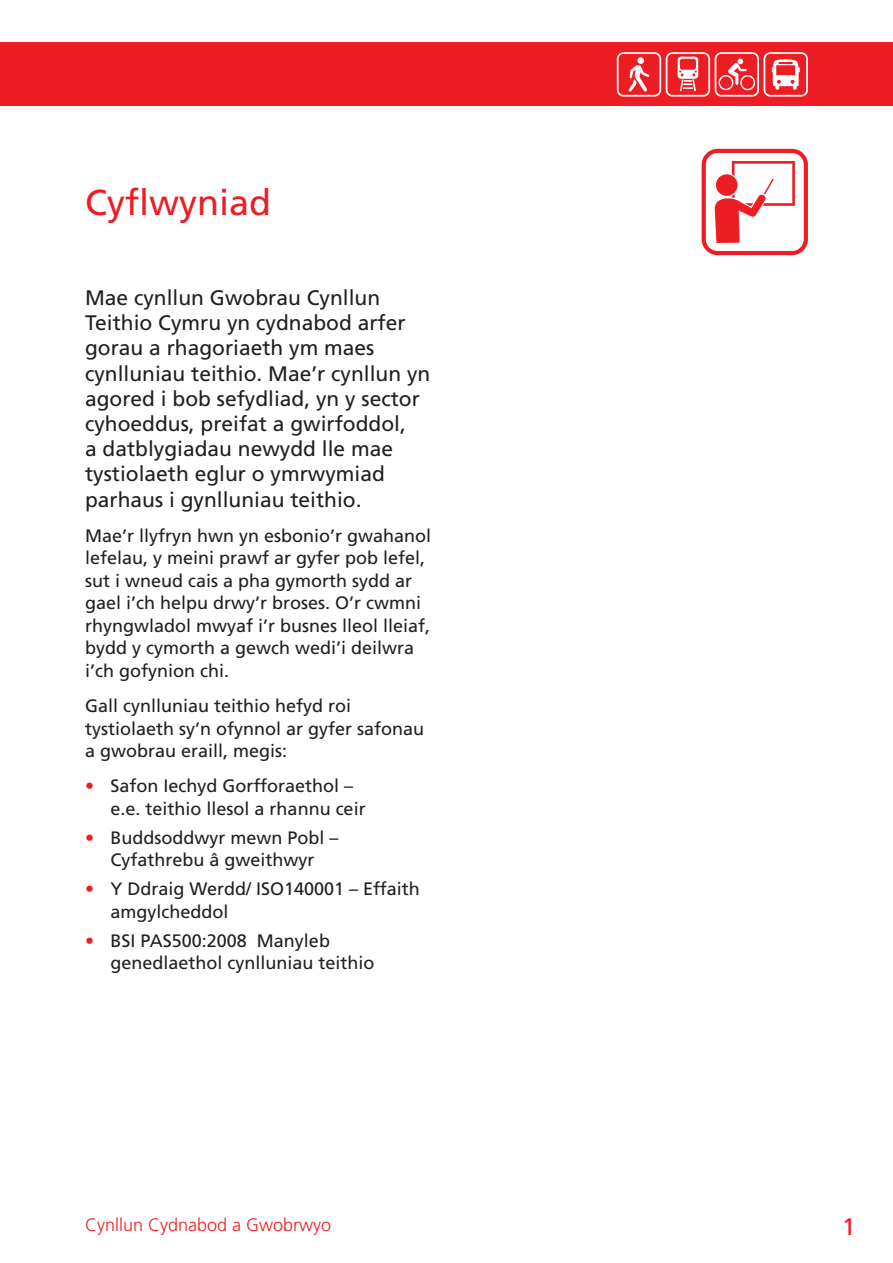
<style>
.page{position:relative;width:893px;height:1263px;background:#fff}
.page>*{position:absolute;margin:0;border:0;box-sizing:border-box;transform-origin:0 0}
.t1{font:36px "Frutiger";color:#ee1d23}
.t2{font:24px "Frutiger";color:#ee1d23}
.Body_Copy{font:21px/25.2px "Frutiger";color:#231f20}
.Body_Copy-2{font:18px/22.5px "Frutiger";color:#231f20}
.t3{font:300 18px "Frutiger";color:#ee1d23}
.s1{font-weight:700;color:#ee1d23}
</style>
<div class="page">
<div style="left:0;top:43px;width:893px;height:63px;background:#ee1d23"></div>
<svg style="left:617px;top:52px;width:191px;height:45px"></svg>
<svg style="left:702px;top:149px;width:106px;height:106px"></svg>
<p class="t1" style="left:85px;top:182px;width:188px">Cyflwyniad</p>
<p class="Body_Copy" style="left:85px;top:285px;width:347px">Mae cynllun Gwobrau Cynllun<br>Teithio Cymru yn cydnabod arfer gorau a rhagoriaeth ym maes cynlluniau teithio. Mae’r cynllun yn agored i bob sefydliad, yn y sector cyhoeddus, preifat a gwirfoddol,<br>a datblygiadau newydd lle mae tystiolaeth eglur o ymrwymiad parhaus i gynlluniau teithio.</p>
<p class="Body_Copy-2" style="left:85px;top:524px;width:348px">Mae’r llyfryn hwn yn esbonio’r gwahanol lefelau, y meini prawf ar gyfer pob lefel, sut i wneud cais a pha gymorth sydd ar gael i’ch helpu drwy’r broses. O’r cwmni rhyngwladol mwyaf i’r busnes lleol lleiaf, bydd y cymorth a gewch wedi’i deilwra i’ch gofynion chi.</p>
<p class="Body_Copy-2" style="left:85px;top:695px;width:341px">Gall cynlluniau teithio hefyd roi tystiolaeth sy’n ofynnol ar gyfer safonau a gwobrau eraill, megis:</p>
<p class="Body_Copy-2" style="left:111px;top:775px;width:257px;text-indent:-26px"><span class="s1">•</span> Safon Iechyd Gorfforaethol – e.e. teithio llesol a rhannu ceir</p>
<p class="Body_Copy-2" style="left:85px;top:826px;width:255px;text-align:center"><span class="s1">•</span> Buddsoddwyr mewn Pobl –<br>Cyfathrebu â gweithwyr</p>
<p class="Body_Copy-2" style="left:111px;top:878px;width:311px;text-indent:-26px"><span class="s1">•</span> Y Ddraig Werdd/ ISO140001 – Effaith amgylcheddol</p>
<p class="Body_Copy-2" style="left:111px;top:929px;width:266px;text-indent:-26px"><span class="s1">•</span> BSI PAS500:2008 Manyleb genedlaethol cynlluniau teithio</p>
<p class="t3" style="left:85px;top:1214px;width:248px">Cynllun Cydnabod a Gwobrwyo</p>
<h2 class="t2" style="left:842px;top:1212px;width:15px">1</h2>
</div>
